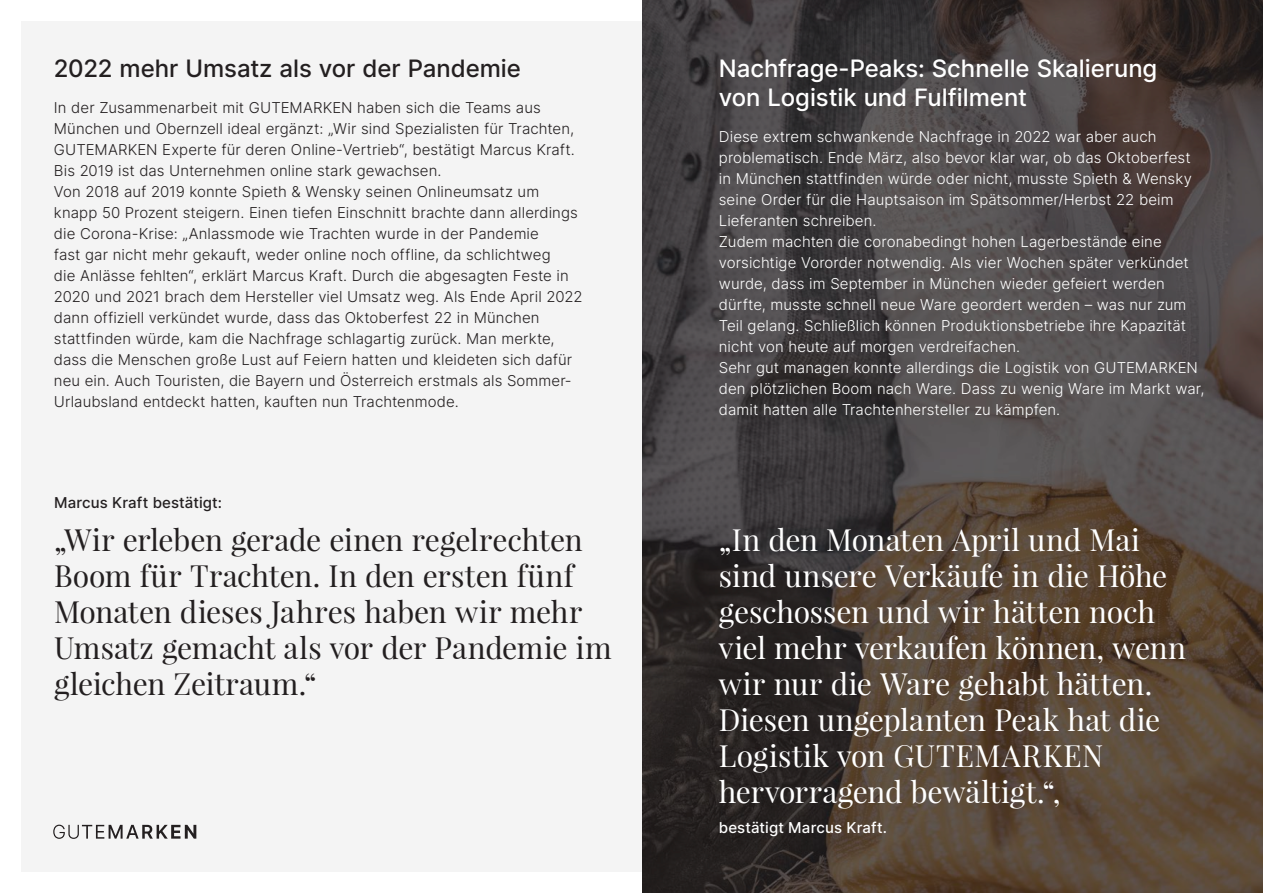
<style>
.page{position:relative;width:1263px;height:893px;background:#fff}
.page>*{position:absolute;margin:0;border:0;box-sizing:border-box;transform-origin:0 0}
.t1{font:30px/36px "Playfair Display";letter-spacing:-.005em;color:#fff}
.t2{font:30px/36px "Playfair Display";letter-spacing:-.01em;color:#231f20}
.t3{font:24px "Inter";color:#fff}
.t4{font:24px "Inter";letter-spacing:-.005em;color:#231f20}
.t5{font:300 15px/21px "Inter";letter-spacing:.005em;color:#231f20}
.t6{font:300 15px/21px "Inter";letter-spacing:.005em;color:#fff}
.t7{font:15px "Inter";letter-spacing:.005em;color:#231f20}
.t8{font:15px "Inter";letter-spacing:.005em;color:#fff}
</style>
<div class="page">
<div style="left:21px;top:21px;width:1221px;height:851px;background:#f4f4f4"></div>
<svg style="left:642px;top:0;width:621px;height:893px;background:#49403c"></svg>
<svg style="left:53px;top:825px;width:143px;height:14px"></svg>
<p class="t4" style="left:54px;top:51px;width:468px">2022 mehr Umsatz als vor der Pandemie</p>
<p class="t5" style="left:54px;top:97px;width:488px">In der Zusammenarbeit mit GUTEMARKEN haben sich die Teams aus</p>
<p class="t5" style="left:54px;top:118px;width:522px">München und Obernzell ideal ergänzt: „Wir sind Spezialisten für Trachten,<br>GUTEMARKEN Experte für deren Online-Vertrieb“, bestätigt Marcus Kraft.</p>
<p class="t5" style="left:54px;top:160px;width:389px">Bis 2019 ist das Unternehmen online stark gewachsen.</p>
<p class="t5" style="left:54px;top:181px;width:487px">Von 2018 auf 2019 konnte Spieth &amp; Wensky seinen Onlineumsatz um</p>
<p class="t5" style="left:54px;top:202px;width:525px">knapp 50 Prozent steigern. Einen tiefen Einschnitt brachte dann allerdings</p>
<p class="t5" style="left:54px;top:223px;width:486px">die Corona-Krise: „Anlassmode wie Trachten wurde in der Pandemie</p>
<p class="t5" style="left:54px;top:244px;width:498px">fast gar nicht mehr gekauft, weder online noch offline, da schlichtweg</p>
<p class="t5" style="left:54px;top:265px;width:516px">die Anlässe fehlten“, erklärt Marcus Kraft. Durch die abgesagten Feste in</p>
<p class="t5" style="left:54px;top:286px;width:530px">2020 und 2021 brach dem Hersteller viel Umsatz weg. Als Ende April 2022 dann offiziell verkündet wurde, dass das Oktoberfest 22 in München</p>
<p class="t5" style="left:54px;top:328px;width:502px">stattfinden würde, kam die Nachfrage schlagartig zurück. Man merkte,</p>
<p class="t5" style="left:54px;top:349px;width:520px">dass die Menschen große Lust auf Feiern hatten und kleideten sich dafür</p>
<p class="t5" style="left:54px;top:370px;width:519px">neu ein. Auch Touristen, die Bayern und Österreich erstmals als Sommer-<br>Urlaubsland entdeckt hatten, kauften nun Trachtenmode.</p>
<p class="t7" style="left:54px;top:492px;width:170px">Marcus Kraft bestätigt:</p>
<p class="t2" style="left:54px;top:522px;width:559px">„Wir erleben gerade einen regelrechten Boom für Trachten. In den ersten fünf Monaten dieses Jahres haben wir mehr Umsatz gemacht als vor der Pandemie im gleichen Zeitraum.“</p>
<p class="t3" style="left:719px;top:51px;width:440px">Nachfrage-Peaks: Schnelle Skalierung</p>
<p class="t3" style="left:719px;top:80px;width:310px">von Logistik und Fulfilment</p>
<p class="t6" style="left:719px;top:126px;width:439px">Diese extrem schwankende Nachfrage in 2022 war aber auch</p>
<p class="t6" style="left:719px;top:147px;width:473px">problematisch. Ende März, also bevor klar war, ob das Oktoberfest</p>
<p class="t6" style="left:719px;top:168px;width:474px">in München stattfinden würde oder nicht, musste Spieth &amp; Wensky seine Order für die Hauptsaison im Spätsommer/Herbst 22 beim<br>Lieferanten schreiben.</p>
<p class="t6" style="left:719px;top:231px;width:444px">Zudem machten die coronabedingt hohen Lagerbestände eine</p>
<p class="t6" style="left:719px;top:252px;width:471px">vorsichtige Vororder notwendig. Als vier Wochen später verkündet wurde, dass im September in München wieder gefeiert werden</p>
<p class="t6" style="left:719px;top:294px;width:469px;text-align:justify">dürfte, musste schnell neue Ware geordert werden – was nur zum Teil gelang. Schließlich können Produktionsbetriebe ihre Kapazität nicht von heute auf morgen verdreifachen.</p>
<p class="t6" style="left:719px;top:357px;width:487px">Sehr gut managen konnte allerdings die Logistik von GUTEMARKEN den plötzlichen Boom nach Ware. Dass zu wenig Ware im Markt war, damit hatten alle Trachtenhersteller zu kämpfen.</p>
<p class="t1" style="left:719px;top:522px;width:450px">„In den Monaten April und Mai sind unsere Verkäufe in die Höhe geschossen und wir hätten noch</p>
<p class="t1" style="left:719px;top:630px;width:469px">viel mehr verkaufen können, wenn wir nur die Ware gehabt hätten.<br>Diesen ungeplanten Peak hat die<br>Logistik von GUTEMARKEN</p>
<p class="t1" style="left:719px;top:774px;width:343px">hervorragend bewältigt.“,</p>
<p class="t8" style="left:719px;top:817px;width:170px">bestätigt Marcus Kraft.</p>
</div>
